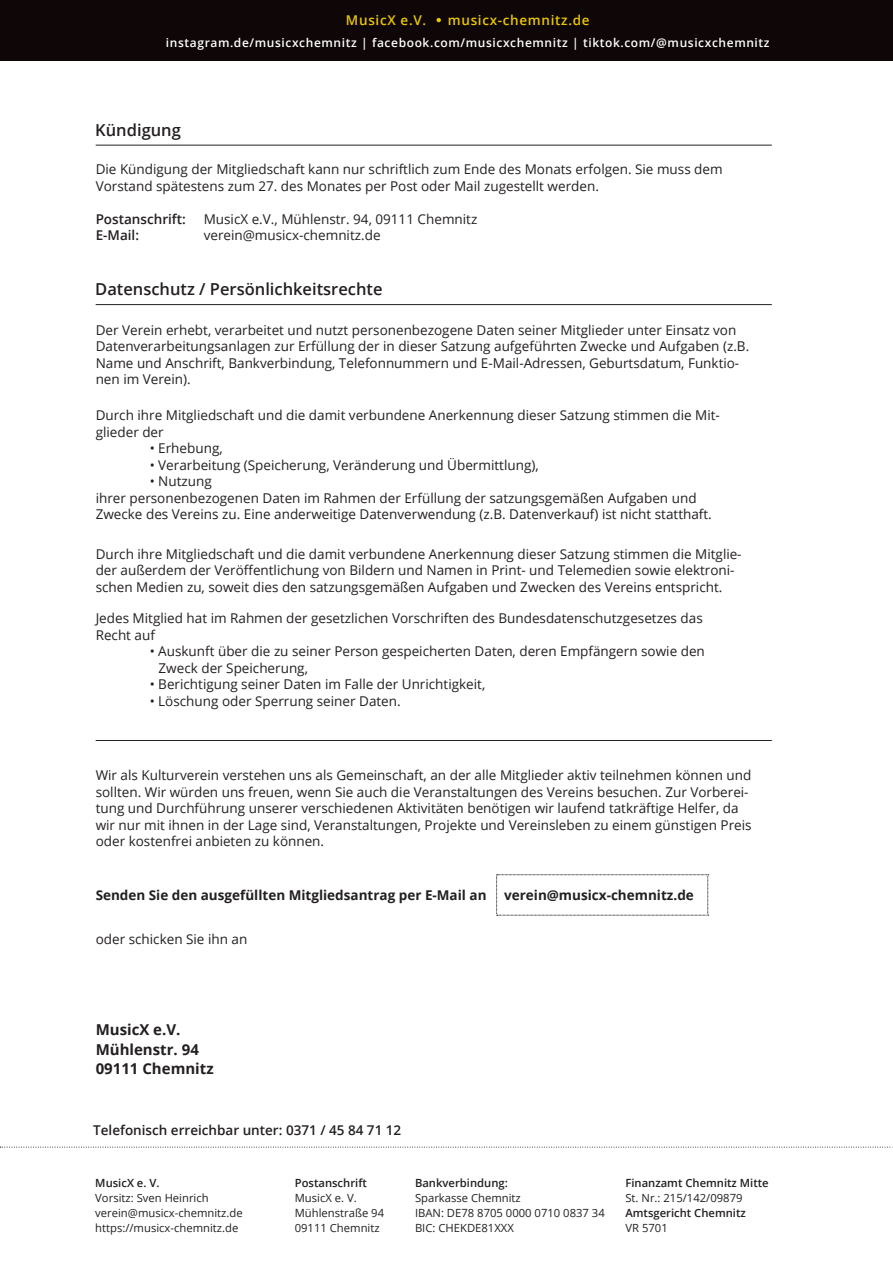
<style>
.page{position:relative;width:893px;height:1263px;background:#fff}
.page>*{position:absolute;margin:0;border:0;box-sizing:border-box;transform-origin:0 0}
.Absatz{font:600 16.5px "Open Sans";color:#231f20}
.Absatz-2{font:700 15px/19.5px "Open Sans";color:#231f20}
.Absatz-3{font:13.5px/16.5px "Open Sans";color:#231f20}
.Absatz-4{font:700 13.5px "Open Sans";color:#231f20}
.Absatz-5{font:600 13.5px "Open Sans";color:#231f20}
.Absatz-6{font:600 13.5px "Open Sans";letter-spacing:.05em;color:#eac802}
.Absatz-7{font:600 12px "Open Sans";letter-spacing:.05em;color:#fff}
.t1{font:11.25px/15px "Open Sans";color:#231f20}
.t2{font:600 11.25px "Open Sans";color:#231f20}
.s1{font-weight:600}
</style>
<div class="page">
<div style="left:0;top:0;width:893px;height:61px;background:#0e0607"></div>
<svg style="left:0;top:1147px;width:893px;height:1px"></svg>
<hr style="left:96px;top:145px;width:676px;height:1px;background:#231f20">
<hr style="left:96px;top:304px;width:676px;height:1px;background:#231f20">
<hr style="left:96px;top:740px;width:676px;height:1px;background:#231f20">
<svg style="left:496px;top:874px;width:213px;height:42px"></svg>
<svg style="left:437px;top:18px;width:4px;height:4px"></svg>
<p class="Absatz-6" style="left:346px;top:10px;width:82px">MusicX e.V.</p>
<p class="Absatz-6" style="left:448px;top:10px;width:143px">musicx-chemnitz.de</p>
<p class="Absatz-7" style="left:166px;top:34px;width:605px">instagram.de/musicxchemnitz | facebook.com/musicxchemnitz | tiktok.com/@musicxchemnitz</p>
<p class="Absatz" style="left:95px;top:119px;width:87px">Kündigung</p>
<p class="Absatz-3" style="left:96px;top:161px;width:628px">Die Kündigung der Mitgliedschaft kann nur schriftlich zum Ende des Monats erfolgen. Sie muss dem<br>Vorstand spätestens zum 27. des Monates per Post oder Mail zugestellt werden.</p>
<p class="Absatz-5" style="left:96px;top:210px;width:92px">Postanschrift:</p>
<p class="Absatz-3" style="left:204px;top:210px;width:275px">MusicX e.V., Mühlenstr. 94, 09111 Chemnitz</p>
<p class="Absatz-5" style="left:96px;top:226px;width:45px">E-Mail:</p>
<p class="Absatz-3" style="left:204px;top:227px;width:178px">verein@musicx-chemnitz.de</p>
<p class="Absatz" style="left:95px;top:278px;width:289px">Datenschutz / Persönlichkeitsrechte</p>
<p class="Absatz-3" style="left:96px;top:321px;width:655px">Der Verein erhebt, verarbeitet und nutzt personenbezogene Daten seiner Mitglieder unter Einsatz von Datenverarbeitungsanlagen zur Erfüllung der in dieser Satzung aufgeführten Zwecke und Aufgaben (z.B.<br>Name und Anschrift, Bankverbindung, Telefonnummern und E-Mail-Adressen, Geburtsdatum, Funktio&shy;nen im Verein).</p>
<p class="Absatz-3" style="left:96px;top:406px;width:626px">Durch ihre Mitgliedschaft und die damit verbundene Anerkennung dieser Satzung stimmen die Mit&shy;glieder der</p>
<p class="Absatz-3" style="left:150px;top:439px;width:75px">• Erhebung,</p>
<p class="Absatz-3" style="left:150px;top:456px;width:390px">• Verarbeitung (Speicherung, Veränderung und Übermittlung),</p>
<p class="Absatz-3" style="left:96px;top:472px;width:618px;text-indent:54px">• Nutzung<br>ihrer personenbezogenen Daten im Rahmen der Erfüllung der satzungsgemäßen Aufgaben und<br>Zwecke des Vereins zu. Eine anderweitige Datenverwendung (z.B. Datenverkauf) ist nicht statthaft.</p>
<p class="Absatz-3" style="left:96px;top:545px;width:647px">Durch ihre Mitgliedschaft und die damit verbundene Anerkennung dieser Satzung stimmen die Mitglie&shy;der außerdem der Veröffentlichung von Bildern und Namen in Print- und Telemedien sowie elektroni&shy;schen Medien zu, soweit dies den satzungsgemäßen Aufgaben und Zwecken des Vereins entspricht.</p>
<p class="Absatz-3" style="left:96px;top:610px;width:609px">Jedes Mitglied hat im Rahmen der gesetzlichen Vorschriften des Bundesdatenschutzgesetzes das<br>Recht auf</p>
<p class="Absatz-3" style="left:159px;top:643px;width:548px;text-indent:-9px">• Auskunft über die zu seiner Person gespeicherten Daten, deren Empfängern sowie den<br>Zweck der Speicherung,</p>
<p class="Absatz-3" style="left:150px;top:676px;width:337px">• Berichtigung seiner Daten im Falle der Unrichtigkeit,</p>
<p class="Absatz-3" style="left:150px;top:692px;width:253px">• Löschung oder Sperrung seiner Daten.</p>
<p class="Absatz-3" style="left:96px;top:766px;width:657px">Wir als Kulturverein verstehen uns als Gemeinschaft, an der alle Mitglieder aktiv teilnehmen können und sollten. Wir würden uns freuen, wenn Sie auch die Veranstaltungen des Vereins besuchen. Zur Vorberei&shy;tung und Durchführung unserer verschiedenen Aktivitäten benötigen wir laufend tatkräftige Helfer, da wir nur mit ihnen in der Lage sind, Veranstaltungen, Projekte und Vereinsleben zu einem günstigen Preis oder kostenfrei anbieten zu können.</p>
<p class="Absatz-4" style="left:96px;top:886px;width:392px">Senden Sie den ausgefüllten Mitgliedsantrag per E-Mail an</p>
<p class="Absatz-4" style="left:504px;top:886px;width:191px">verein@musicx-chemnitz.de</p>
<p class="Absatz-3" style="left:96px;top:931px;width:153px">oder schicken Sie ihn an</p>
<p class="Absatz-2" style="left:96px;top:1020px;width:119px">MusicX e.V.<br>Mühlenstr. 94<br>09111 Chemnitz</p>
<p class="Absatz-5" style="left:93px;top:1120px;width:310px">Telefonisch erreichbar unter: 0371 / 45 84 71 12</p>
<p class="t1" style="left:95px;top:1175px;width:115px"><span class="s1">MusicX e. V.<br></span>Vorsitz: Sven Heinrich</p>
<p class="t1" style="left:95px;top:1205px;width:149px">verein@musicx-chemnitz.de</p>
<p class="t1" style="left:95px;top:1220px;width:145px">https://musicx-chemnitz.de</p>
<p class="t1" style="left:295px;top:1175px;width:91px"><span class="s1">Postanschrift<br></span>MusicX e. V.<br>Mühlenstraße 94<br>09111 Chemnitz</p>
<p class="t2" style="left:415px;top:1175px;width:94px">Bankverbindung:</p>
<p class="t1" style="left:415px;top:1190px;width:107px">Sparkasse Chemnitz</p>
<p class="t1" style="left:415px;top:1205px;width:191px">IBAN: DE78 8705 0000 0710 0837 34</p>
<p class="t1" style="left:415px;top:1220px;width:100px">BIC: CHEKDE81XXX</p>
<p class="t2" style="left:625px;top:1175px;width:145px">Finanzamt Chemnitz Mitte</p>
<p class="t1" style="left:625px;top:1190px;width:122px">St. Nr.: 215/142/09879<br><span class="s1">Amtsgericht Chemnitz</span></p>
<p class="t1" style="left:625px;top:1220px;width:44px">VR 5701</p>
</div>
